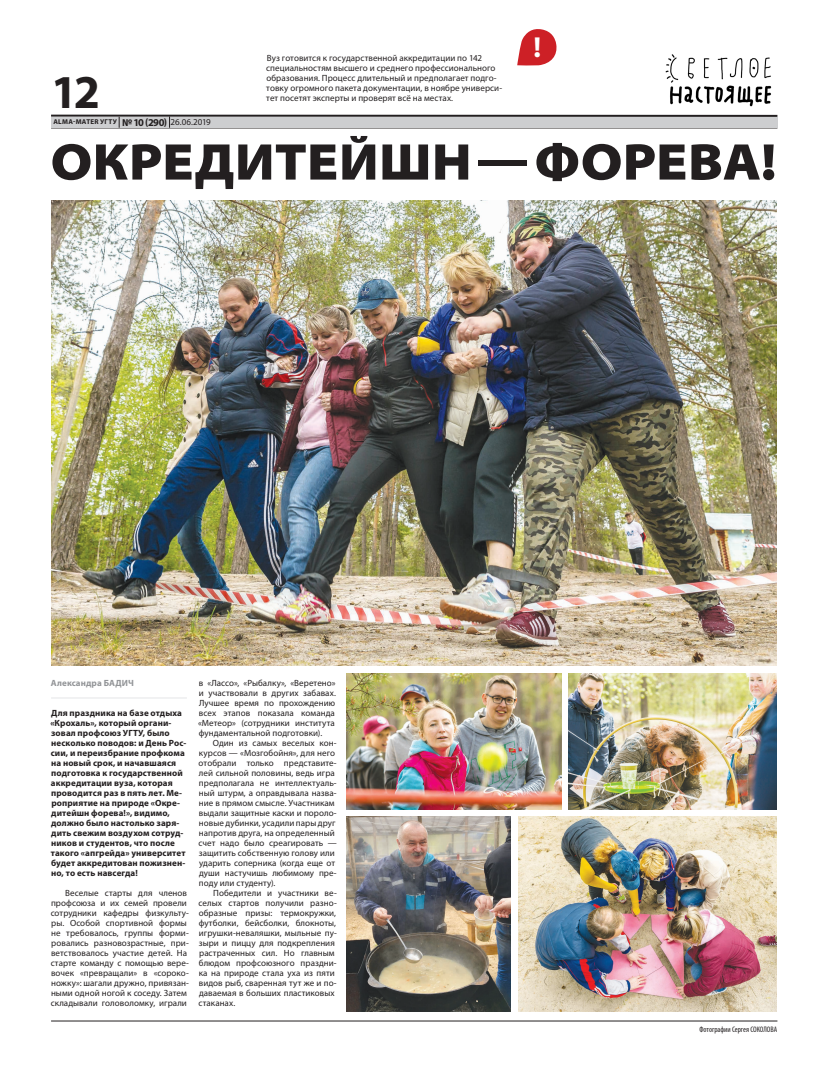
<style>
.page{position:relative;width:820px;height:1078px;background:#fff}
.page>*{position:absolute;margin:0;border:0;box-sizing:border-box;transform-origin:0 0}
.t1{font:900 semi-expanded 52px "Myriad Pro";letter-spacing:.01em;color:#231f20}
.t2{font:700 47.4px "Myriad Pro";color:#231f20}
.t3{font:700 29px "Myriad Pro";color:#fff}
.t4{font:9px/10px "Myriad Pro";letter-spacing:.005em;color:#231f20}
.t5{font:700 9px/10px "Myriad Pro";letter-spacing:.01em;color:#231f20}
.t6{font:700 9px "Myriad Pro";letter-spacing:.01em;color:#939598}
.t7{font:condensed 8px "Myriad Pro";color:#231f20}
.t8{font:700 7px "Myriad Pro";letter-spacing:.04em;color:#231f20}
.s1{font-size:10.5px}
.s2{font-weight:400;font-size:9px}
</style>
<div class="page">
<hr style="left:51px;top:128px;width:726px;height:1px;background:#231f20">
<hr style="left:51px;top:115px;width:726px;height:2px;background:#231f20">
<div style="left:51px;top:117px;width:726px;height:11px;background:#cdced0"></div>
<svg style="left:169px;top:116px;width:1px;height:12px"></svg>
<hr style="left:51px;top:1020px;width:726px;height:1px;background:#231f20">
<img style="left:665px;top:54px;width:107px;height:53px">
<svg style="left:517px;top:29px;width:40px;height:37px"></svg>
<img style="left:51px;top:200px;width:725px;height:465px">
<img style="left:568px;top:673px;width:208px;height:136px">
<img style="left:518px;top:816px;width:258px;height:195px">
<img style="left:346px;top:816px;width:164px;height:195px">
<img style="left:346px;top:673px;width:215px;height:136px">
<hr style="left:51px;top:697px;width:136px;height:1px;background:#e4e5e7">
<h2 class="t2" style="left:51px;top:61px;width:50px">12</h2>
<p class="t8" style="left:53px;top:117px;width:159px">ALMA-MATER УГТУ <span class="s1">№ 10 (290)</span> <span class="s2">26.06.2019</span></p>
<p class="t4" style="left:266px;top:52px;width:237px">Вуз готовится к государственной аккредитации по 142 специальностям высшего и среднего профессионального образования. Процесс длительный и предполагает подго&shy;товку огромного пакета документации, в ноябре универси&shy;тет посетят эксперты и проверят всё на местах.</p>
<h3 class="t3" style="left:533px;top:28px;width:9px">!</h3>
<h1 class="t1" style="left:50px;top:132px;width:727px">ОКРЕДИТЕЙШН — ФОРЕВА!</h1>
<p class="t6" style="left:51px;top:677px;width:84px">Александра БАДИЧ</p>
<p class="t5" style="left:50px;top:707px;width:137px">Для праздника на базе отдыха «Крохаль», который органи&shy;зовал профсоюз УГТУ, было несколько поводов: и День Рос&shy;сии, и переизбрание профкома на новый срок, и начавшаяся подготовка к государственной аккредитации вуза, которая проводится раз в пять лет. Ме&shy;роприятие на природе «Окре&shy;дитейшн форева!», видимо, должно было настолько заря&shy;дить свежим воздухом сотруд&shy;ников и студентов, что после такого «апгрейда» университет будет аккредитован пожизнен&shy;но, то есть навсегда!</p>
<p class="t4" style="left:51px;top:887px;width:140px;text-indent:15px">Веселые старты для членов профсоюза и их семей провели сотрудники кафедры физкульту&shy;ры. Особой спортивной формы не требовалось, группы форми&shy;ровались разновозрастные, при&shy;ветствовалось участие детей. На старте команду с помощью вере&shy;вочек «превращали» в «сороко&shy;ножку»: шагали дружно, привязан&shy;ными одной ногой к соседу. Затем складывали головоломку, играли</p>
<p class="t4" style="left:198px;top:677px;width:139px;text-align:justify">в «Лассо», «Рыбалку», «Веретено» и участвовали в других забавах.<br>Лучшее время по прохождению всех этапов показала команда «Метеор» (сотрудники института фундаментальной подготовки).</p>
<p class="t4" style="left:198px;top:737px;width:140px;text-indent:14px">Один из самых веселых кон&shy;курсов — «Мозгобойня», для него отобрали только представите&shy;лей сильной половины, ведь игра предполагала не интеллектуаль&shy;ный штурм, а оправдывала назва&shy;ние в прямом смысле. Участникам выдали защитные каски и пороло&shy;новые дубинки, усадили пары друг напротив друга, на определенный счет надо было среагировать — защитить собственную голову или ударить соперника (когда еще от души настучишь любимому пре&shy;поду или студенту).</p>
<p class="t4" style="left:198px;top:887px;width:140px;text-indent:15px">Победители и участники ве&shy;селых стартов получили разно&shy;образные призы: термокружки, футболки, бейсболки, блокноты, игрушки-неваляшки, мыльные пу&shy;зыри и пиццу для подкрепления растраченных сил. Но главным блюдом профсоюзного праздни&shy;ка на природе стала уха из пяти видов рыб, сваренная тут же и по&shy;даваемая в больших пластиковых стаканах.</p>
<p class="t7" style="left:699px;top:1024px;width:79px">Фотографии Сергея СОКОЛОВА</p>
</div>
